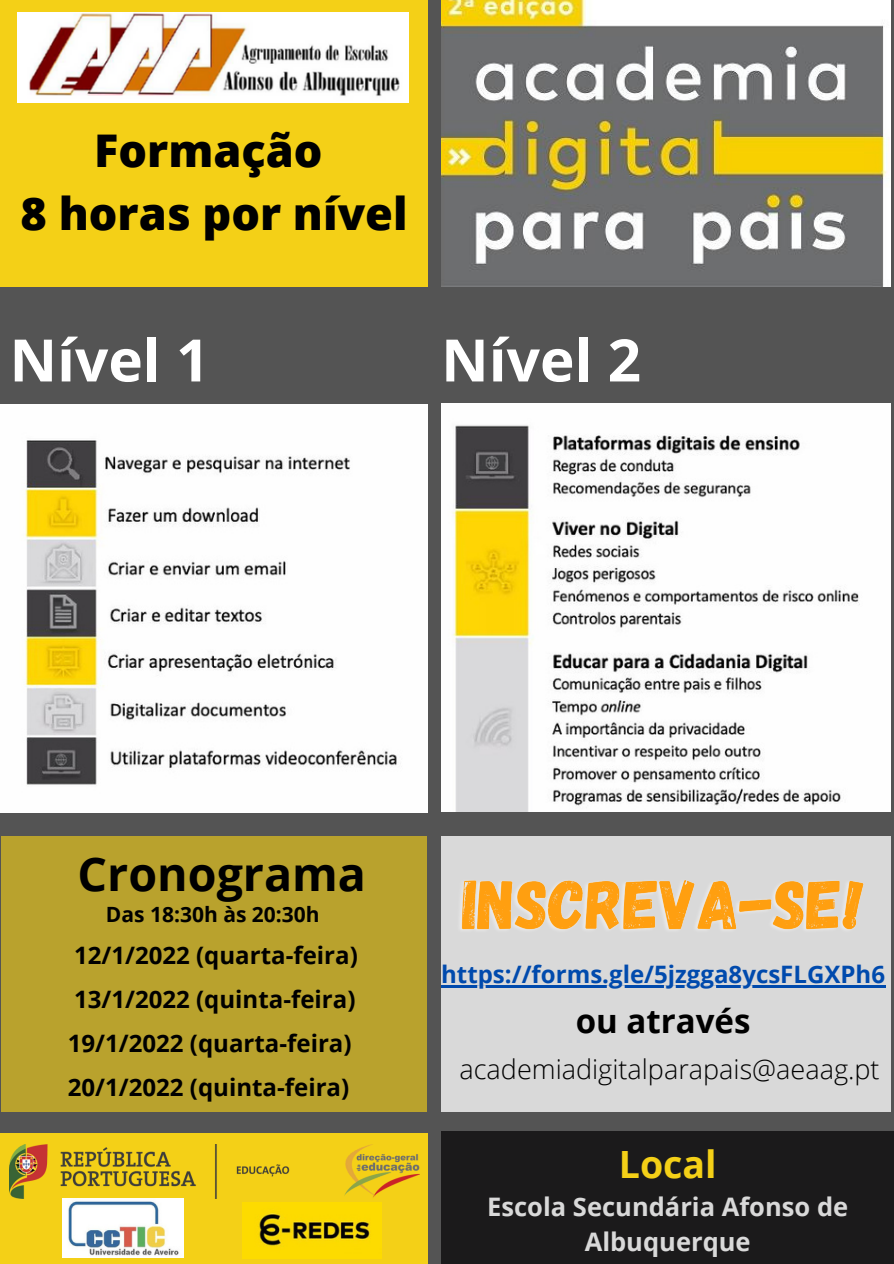
<style>
.page{position:relative;width:894px;height:1264px;background:#fff}
.page>*{position:absolute;margin:0;border:0;box-sizing:border-box;transform-origin:0 0}
.t1{font:700 58.5px "Open Sans";color:#fff}
.t2{font:700 46.5px "Open Sans";color:#000}
.t3{font:800 45px "Open Sans";color:#000}
.t4{font:700 37.5px "Open Sans";color:#f4d017}
.t5{font:700 33px "Open Sans";color:#000}
.t6{font:300 27px "Open Sans";color:#000}
.t7{font:700 25.5px/35px "Open Sans";color:#d9d9d9;text-align:center}
.t8{font:700 24px "Open Sans";color:#000}
.t9{font:700 24px "Open Sans";color:#004aad}
.t10{font:700 21px "Open Sans";color:#000}
</style>
<div class="page">
<div style="left:0;top:0;width:893px;height:1263px;background:#545454"></div>
<div style="left:0;top:1133px;width:427px;height:130px;background:#f4d017"></div>
<div style="left:0;top:0;width:427px;height:287px;background:#f4d017"></div>
<img style="left:441px;top:0;width:449px;height:287px">
<img style="left:1px;top:404px;width:426px;height:408px">
<img style="left:441px;top:404px;width:449px;height:407px">
<img style="left:17px;top:12px;width:391px;height:90px">
<img style="left:62px;top:1198px;width:122px;height:59px">
<img style="left:242px;top:1202px;width:139px;height:56px">
<img style="left:9px;top:1144px;width:410px;height:54px">
<div style="left:441px;top:836px;width:449px;height:276px;background:#d9d9d9"></div>
<div style="left:1px;top:836px;width:425px;height:276px;background:#b9a22d"></div>
<div style="left:441px;top:1131px;width:452px;height:132px;background:#1b1a1b"></div>
<img style="left:460px;top:880px;width:404px;height:50px">
<hr style="left:441px;top:985px;width:443px;height:3px;background:#004aad">
<p class="t3" style="left:94px;top:119px;width:230px">Formação</p>
<p class="t3" style="left:21px;top:182px;width:388px">8 horas por nível</p>
<p class="t1" style="left:9px;top:319px;width:201px">Nível 1</p>
<p class="t1" style="left:441px;top:319px;width:201px">Nível 2</p>
<p class="t2" style="left:78px;top:841px;width:290px">Cronograma</p>
<p class="t10" style="left:106px;top:899px;width:215px">Das 18:30h às 20:30h</p>
<p class="t8" style="left:74px;top:938px;width:285px">12/1/2022 (quarta-feira)</p>
<p class="t8" style="left:74px;top:982px;width:283px">13/1/2022 (quinta-feira)</p>
<p class="t8" style="left:68px;top:1026px;width:285px">19/1/2022 (quarta-feira)</p>
<p class="t8" style="left:68px;top:1070px;width:283px">20/1/2022 (quinta-feira)</p>
<p class="t9" style="left:441px;top:957px;width:445px">https://forms.gle/5jzgga8ycsFLGXPh6</p>
<p class="t5" style="left:575px;top:997px;width:176px">ou através</p>
<p class="t6" style="left:459px;top:1049px;width:421px">academiadigitalparapais@aeaag.pt</p>
<p class="t4" style="left:618px;top:1137px;width:99px">Local</p>
<p class="t7" style="left:487px;top:1188px;width:362px">Escola Secundária Afonso de<br>Albuquerque</p>
</div>
